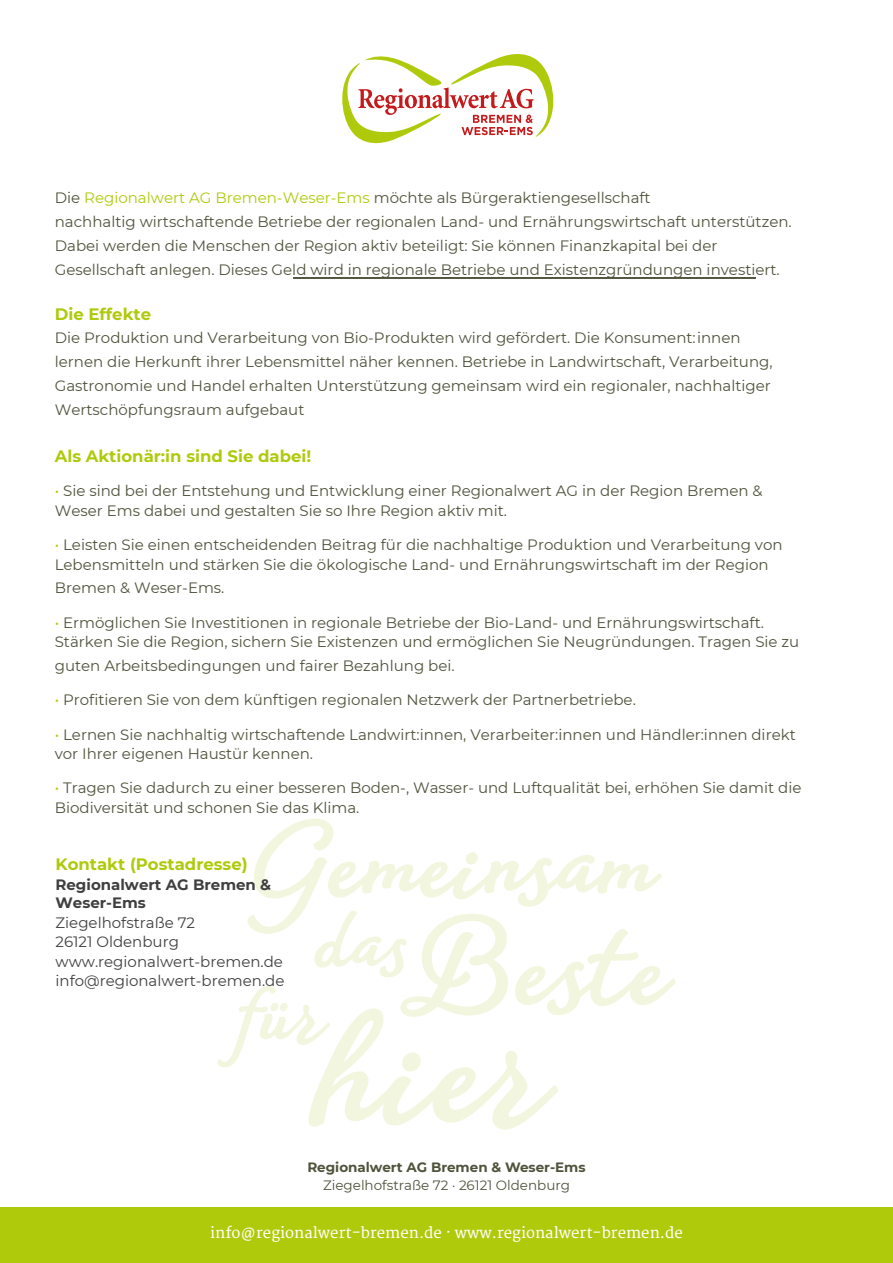
<style>
.page{position:relative;width:893px;height:1263px;background:#fff}
.page>*{position:absolute;margin:0;border:0;box-sizing:border-box;transform-origin:0 0}
.t1{font:700 16.5px "Montserrat";color:#afca0b}
.t2{font:700 16.5px "Montserrat";color:#afca0b}
.t3{font:15px/24px "Montserrat";color:#50523c}
.t4{font:15px/19.6px "Montserrat";color:#3f3f3f}
.t5{font:15px "Merriweather";color:#fff}
.t6{font:700 15px/18.5px "Montserrat";color:#3f3f3f}
.t7{font:13.5px "Montserrat";color:#50523c}
.t8{font:700 13.5px "Montserrat";color:#50523c}
.s1{color:#afca0b}
.s2{font-style:inherit}
</style>
<div class="page">
<svg style="left:254px;top:819px;width:408px;height:92px"></svg>
<svg style="left:217px;top:911px;width:459px;height:218px"></svg>
<div style="left:0;top:1208px;width:893px;height:55px;background:#afca0b"></div>
<svg style="left:342px;top:54px;width:212px;height:90px"></svg>
<hr style="left:294px;top:278px;width:461px;height:1px;background:#50523c">
<p class="t3" style="left:55px;top:185px;width:738px">Die <span class="s1">Regionalwert AG Bremen-Weser-Ems</span> möchte als Bürgeraktiengesellschaft<br>nachhaltig wirtschaftende Betriebe der regionalen Land- und Ernährungswirtschaft unterstützen.<br>Dabei werden die Menschen der Region aktiv beteiligt: Sie können Finanzkapital bei der Gesellschaft anlegen. Dieses Geld wird in regionale Betriebe und Existenzgründungen investiert.</p>
<p class="t1" style="left:55px;top:304px;width:98px">Die Effekte</p>
<p class="t3" style="left:55px;top:325px;width:719px">Die Produktion und Verarbeitung von Bio-Produkten wird gefördert. Die Konsument:innen lernen die Herkunft ihrer Lebensmittel näher kennen. Betriebe in Landwirtschaft, Verarbeitung, Gastronomie und Handel erhalten Unterstützung gemeinsam wird ein regionaler, nachhaltiger Wertschöpfungsraum aufgebaut</p>
<p class="t2" style="left:55px;top:444px;width:258px">Als Aktionär<span class="s2">:</span>in sind Sie dabei!</p>
<p class="t3" style="left:55px;top:480px;width:709px;line-height:19.6px"><span class="s1">•</span> Sie sind bei der Entstehung und Entwicklung einer Regionalwert AG in der Region Bremen &amp;<br>Weser Ems dabei und gestalten Sie so Ihre Region aktiv mit.</p>
<p class="t3" style="left:55px;top:534px;width:729px;line-height:19.5px"><span class="s1">•</span> Leisten Sie einen entscheidenden Beitrag für die nachhaltige Produktion und Verarbeitung von<br>Lebensmitteln und stärken Sie die ökologische Land- und Ernährungswirtschaft im der Region</p>
<p class="t3" style="left:55px;top:576px;width:171px">Bremen &amp; Weser-Ems.</p>
<p class="t3" style="left:55px;top:612px;width:746px;line-height:19.6px"><span class="s1">•</span> Ermöglichen Sie Investitionen in regionale Betriebe der Bio-Land- und Ernährungswirtschaft.<br>Stärken Sie die Region, sichern Sie Existenzen und ermöglichen Sie Neugründungen. Tragen Sie zu</p>
<p class="t3" style="left:55px;top:653px;width:401px">guten Arbeitsbedingungen und fairer Bezahlung bei.</p>
<p class="t3" style="left:55px;top:687px;width:583px"><span class="s1">•</span> Profitieren Sie von dem künftigen regionalen Netzwerk der Partnerbetriebe.</p>
<p class="t3" style="left:55px;top:724px;width:743px;line-height:19.5px"><span class="s1">•</span> Lernen Sie nachhaltig wirtschaftende Landwirt:innen, Verarbeiter:innen und Händler:innen direkt vor Ihrer eigenen Haustür kennen.</p>
<p class="t3" style="left:55px;top:778px;width:748px;line-height:19.6px"><span class="s1">•</span> Tragen Sie dadurch zu einer besseren Boden-, Wasser- und Luftqualität bei, erhöhen Sie damit die<br>Biodiversität und schonen Sie das Klima.</p>
<p class="t1" style="left:55px;top:854px;width:194px"><span class="s2">Kontakt</span> (Postadresse)</p>
<p class="t6" style="left:56px;top:875px;width:217px">Regionalwert AG Bremen &amp;<br>Weser-Ems</p>
<p class="t4" style="left:56px;top:912px;width:230px">Ziegelhofstraße 72<br>26121 Oldenburg www.regionalwert-bremen.de info@regionalwert-bremen.de</p>
<p class="t8" style="left:307px;top:1158px;width:280px">Regionalwert AG Bremen &amp; Weser-Ems</p>
<p class="t7" style="left:323px;top:1176px;width:248px">Ziegelhofstraße 72 · 26121 Oldenburg</p>
<p class="t5" style="left:210px;top:1224px;width:474px">info@regionalwert-bremen.de · www.regionalwert-bremen.de</p>
</div>
